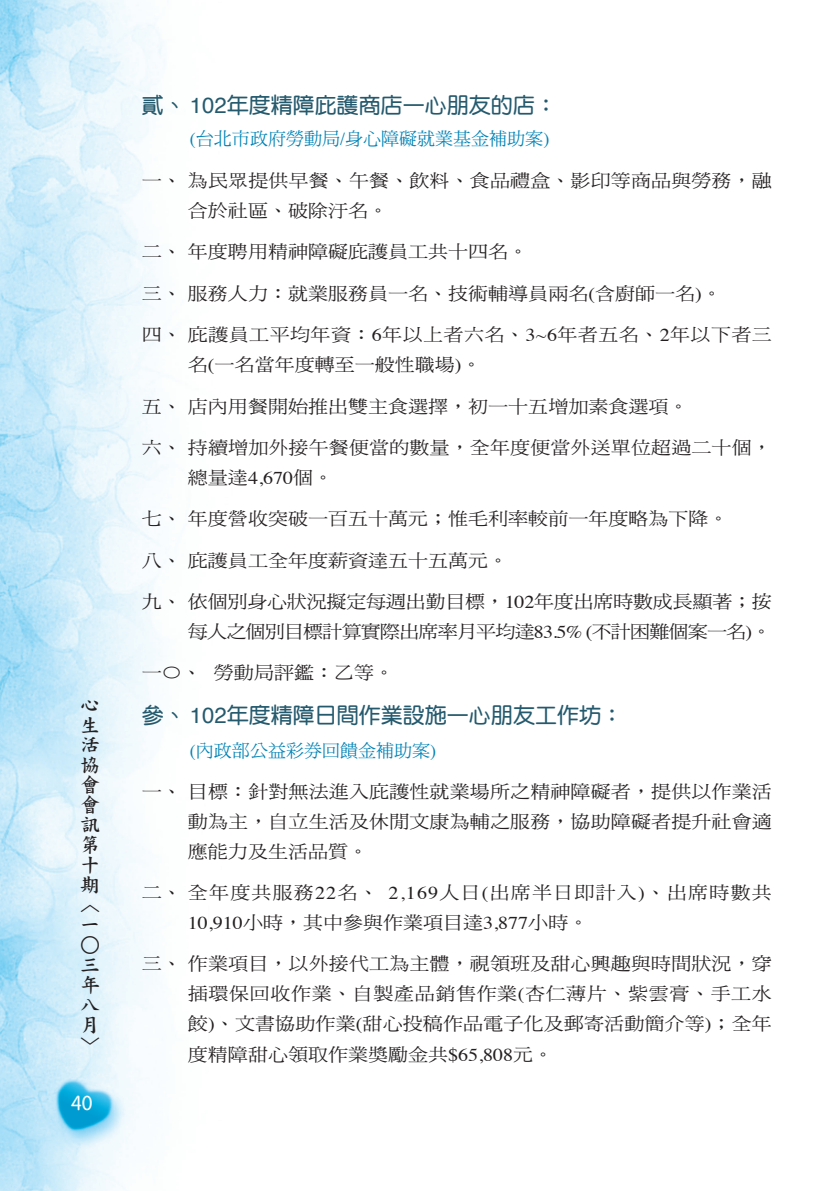
<style>
.page{position:relative;width:840px;height:1191px;background:#fff}
.page>*{position:absolute;margin:0;border:0;box-sizing:border-box;transform-origin:0 0}
.成果_壹{font:22px "DF Yuan Std W7";color:#255a6e}
.t1{font:20px/20px "DF Kai Shu Std W7";color:#231f20;text-align:justify}
.t2{font:20px "Vag";color:#fff}
.成果_一{font:18px/30px "DF Ming Std W5";color:#231f20;scale:1.11 1}
.成果_一-2{font:18px/30px "DF Ming Std W5";letter-spacing:-.04em;color:#231f20;text-align:right;scale:1.11 1}
.成果_一-3{font:18px/30px "DF Ming Std W5";letter-spacing:.06em;color:#231f20;scale:1.11 1}
.成果_一-4{font:18px/30px "DF Ming Std W5";letter-spacing:.02em;color:#231f20;scale:1.11 1}
.成果_壹-2{font:18px "DF Ming Std W5";color:#0083b6}
.s1{font-family:"Helvetica"}
.s2{font-family:"Times"}
</style>
<div class="page">
<img style="left:0;top:0;width:168px;height:1191px">
<p class="t1" style="left:80px;top:694px;width:21px">心生活協會會訊第十期〈一</p>
<p class="t1" style="left:100px;top:934px;width:21px;rotate:90deg">○</p>
<p class="t1" style="left:80px;top:954px;width:21px;text-align:left">三年八月〉</p>
<p class="t2" style="left:71px;top:1090px;width:23px">40</p>
<p class="成果_壹" style="left:142px;top:93px;width:416px">貳、 <span class="s1">102</span>年度精障庇護商店—心朋友的店：</p>
<p class="成果_壹-2" style="left:190px;top:128px;width:360px"><span class="s2">(</span>台北市政府勞動局<span class="s2">/</span>身心障礙就業基金補助案<span class="s2">)</span></p>
<p class="成果_一" style="left:188px;top:165px;width:527px;text-indent:-46px">一、為民眾提供早餐、午餐、飲料、食品禮盒、影印等商品與勞務，融合於社區、破除汙名。</p>
<p class="成果_一" style="left:142px;top:237px;width:349px">二、年度聘用精神障礙庇護員工共十四名。</p>
<p class="成果_一" style="left:142px;top:278px;width:523px">三、服務人力：就業服務員一名、技術輔導員兩名<span class="s2">(</span>含廚師一名<span class="s2">)</span>。</p>
<p class="成果_一-4" style="left:188px;top:319px;width:527px;text-indent:-46px">四、庇護員工平均年資：<span class="s2">6</span>年以上者六名、<span class="s2">3~6</span>年者五名、<span class="s2">2</span>年以下者三名<span class="s2">(</span>一名當年度轉至一般性職場<span class="s2">)</span>。</p>
<p class="成果_一" style="left:142px;top:391px;width:493px">五、店內用餐開始推出雙主食選擇，初一十五增加素食選項。</p>
<p class="成果_一" style="left:188px;top:432px;width:527px;text-indent:-46px">六、持續增加外接午餐便當的數量，全年度便當外送單位超過二十個，總量達<span class="s2">4,670</span>個。</p>
<p class="成果_一" style="left:142px;top:503px;width:529px">七、年度營收突破一百五十萬元；惟毛利率較前一年度略為下降。</p>
<p class="成果_一" style="left:142px;top:545px;width:331px">八、庇護員工全年度薪資達五十五萬元。</p>
<p class="成果_一-2" style="left:142px;top:586px;width:569px">九、依個別身心狀況擬定每週出勤目標，<span class="s2">102</span>年度出席時數成長顯著；按每人之個別目標計算實際出席率月平均達<span class="s2">83.5% (</span>不計困難個案一名<span class="s2">)</span>。</p>
<p class="成果_一" style="left:142px;top:657px;width:229px">一〇、 勞動局評鑑：乙等。</p>
<p class="成果_壹" style="left:142px;top:703px;width:482px">參、 <span class="s1">102</span>年度精障日間作業設施—心朋友工作坊：</p>
<p class="成果_壹-2" style="left:190px;top:741px;width:247px"><span class="s2">(</span>內政部公益彩券回饋金補助案<span class="s2">)</span></p>
<p class="成果_一" style="left:188px;top:776px;width:527px;text-align:justify;text-indent:-46px">一、目標：針對無法進入庇護性就業場所之精神障礙者，提供以作業活動為主，自立生活及休閒文康為輔之服務，協助障礙者提升社會適應能力及生活品質。</p>
<p class="成果_一-3" style="left:188px;top:877px;width:527px;text-indent:-46px">二、全年度共服務<span class="s2">22</span>名、 <span class="s2">2,169</span>人日<span class="s2">(</span>出席半日即計入<span class="s2">)</span>、出席時數共<br><span class="s2">10,910</span>小時，其中參與作業項目達<span class="s2">3,877</span>小時。</p>
<p class="成果_一" style="left:188px;top:948px;width:527px;text-align:justify;text-indent:-46px">三、作業項目，以外接代工為主體，視領班及甜心興趣與時間狀況，穿插環保回收作業、自製產品銷售作業<span class="s2">(</span>杏仁薄片、紫雲膏、手工水餃<span class="s2">)</span>、文書協助作業<span class="s2">(</span>甜心投稿作品電子化及郵寄活動簡介等<span class="s2">)</span>；全年度精障甜心領取作業獎勵金共<span class="s2">$65,808</span>元。</p>
</div>
